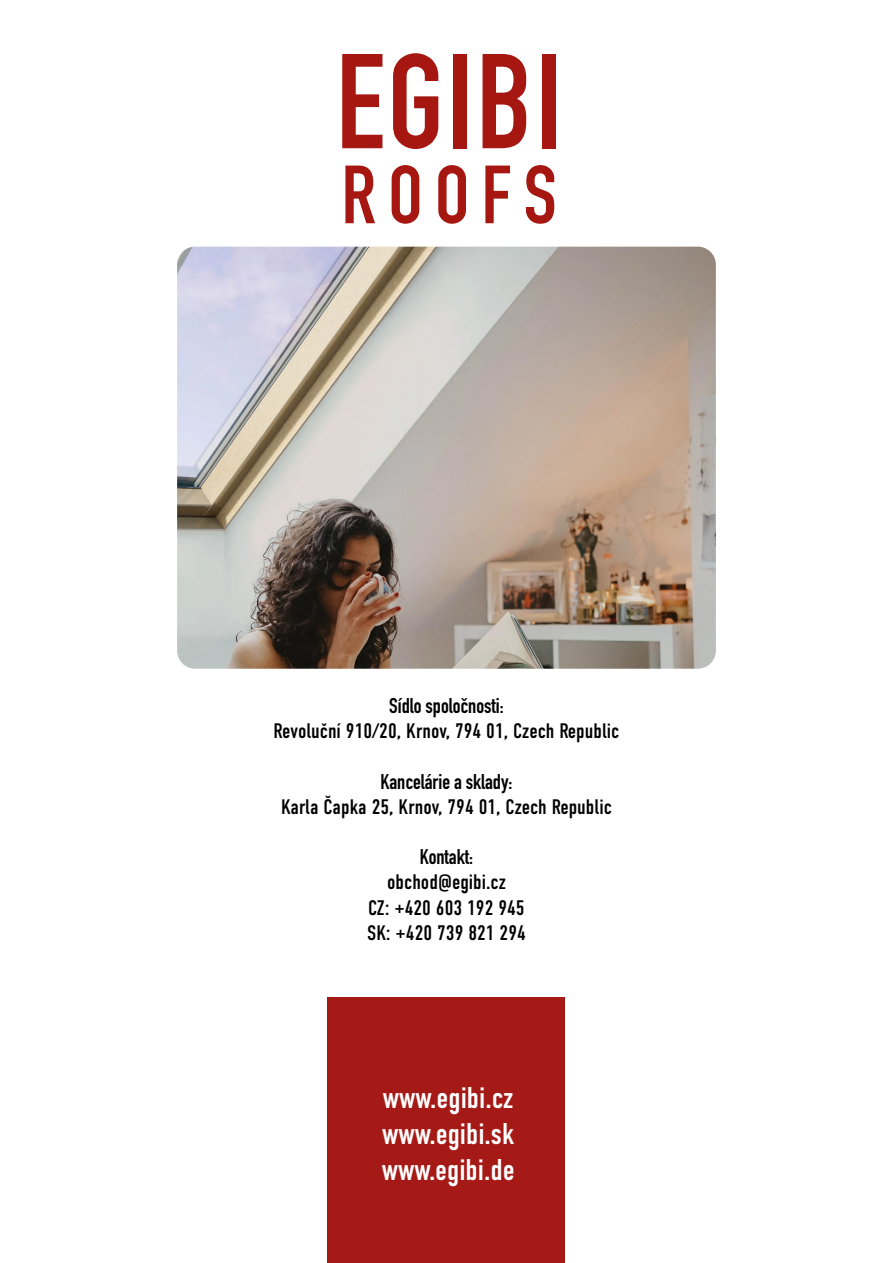
<style>
.page{position:relative;width:893px;height:1263px;background:#fff}
.page>*{position:absolute;margin:0;border:0;box-sizing:border-box;transform-origin:0 0}
.t1{font:700 132.3px "DIN Condensed";letter-spacing:.02em;color:#a61711}
.t2{font:700 81px "DIN Condensed";letter-spacing:.15em;color:#a61711}
.t3{font:30px/36px "DIN Condensed";color:#fff;text-align:justify}
.t4{font:21px/25.2px "DIN Condensed";color:#000;text-align:center}
.t5{font:700 21px "DIN Condensed";color:#000}
</style>
<div class="page">
<div style="left:328px;top:998px;width:237px;height:265px;background:#a51a16"></div>
<img style="left:177px;top:247px;width:539px;height:422px">
<h1 class="t1" style="left:336px;top:13px;width:228px">EGIBI</h1>
<h2 class="t2" style="left:342px;top:140px;width:216px">ROOFS</h2>
<p class="t5" style="left:389px;top:691px;width:116px">Sídlo spoločnosti:</p>
<p class="t4" style="left:274px;top:719px;width:347px">Revoluční 910/20, Krnov, 794 01, Czech Republic</p>
<p class="t5" style="left:381px;top:767px;width:133px">Kancelárie a sklady:</p>
<p class="t4" style="left:281px;top:794px;width:332px">Karla Čapka 25, Krnov, 794 01, Czech Republic</p>
<p class="t5" style="left:420px;top:843px;width:55px">Kontakt:</p>
<p class="t4" style="left:367px;top:870px;width:160px">obchod@egibi.cz<br>CZ: +420 603 192 945<br>SK: +420 739 821 294</p>
<h3 class="t3" style="left:382px;top:1080px;width:135px">www.egibi.cz www.egibi.sk www.egibi.de</h3>
</div>
